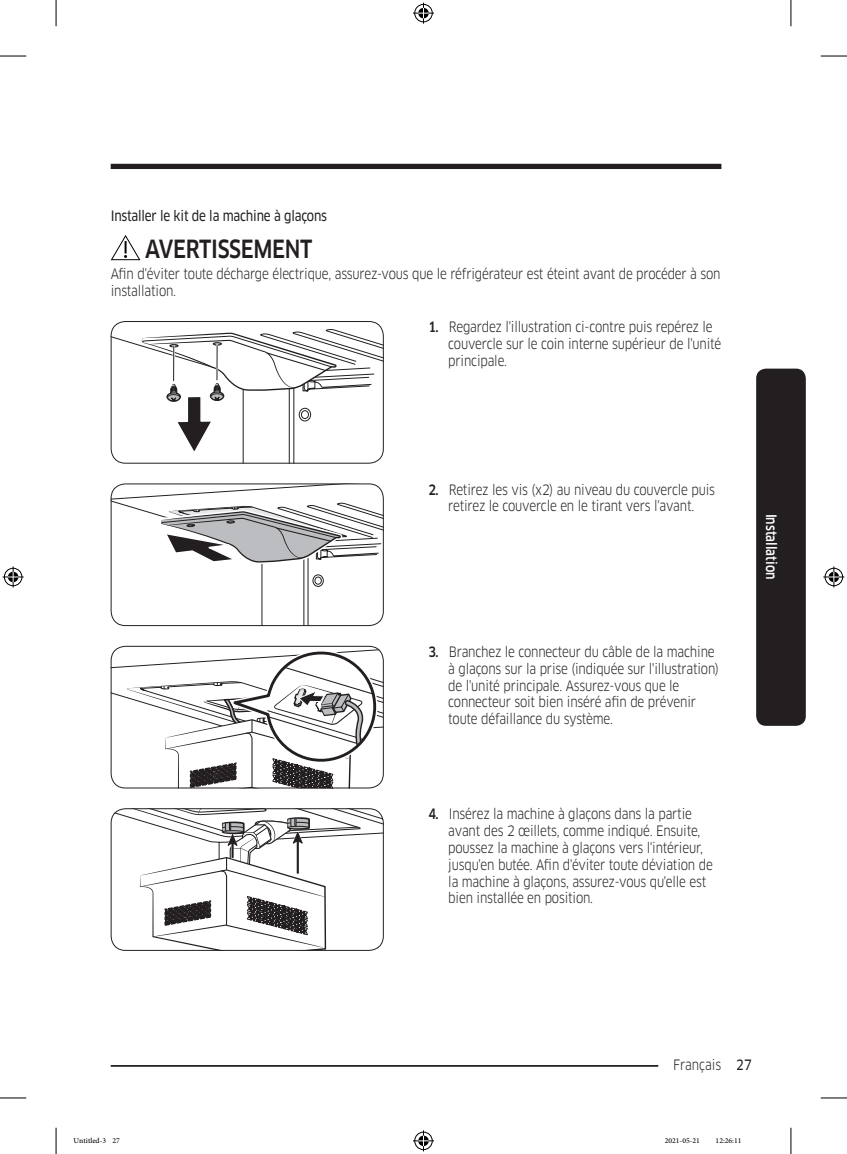
<style>
.page{position:relative;width:847px;height:1154px;background:#fff}
.page>*{position:absolute;margin:0;border:0;box-sizing:border-box;transform-origin:0 0}
.DL_DT_Icon__USPL{font:500 24.5px "Samsung Clan Pro";letter-spacing:-.015em;color:#231f20;scale:.85 1}
.t1{font:14px/16.8px "Samsung Clan Pro";letter-spacing:-.015em;color:#231f20;scale:.85 1}
.t2{font:14px "Samsung Clan Pro News";letter-spacing:-.015em;color:#231f20;scale:.85 1}
.Sidebar{font:500 14px "Samsung Clan Pro";color:#fff;scale:.85 1}
.t3{font:10.5px "Adobe Arabic";color:#000}
.s1{font-weight:500}
.s2{font-family:"Samsung Clan Pro News"}
</style>
<div class="page">
<div style="left:111px;top:164px;width:610px;height:5px;background:#231f20"></div>
<hr style="left:111px;top:1065px;width:610px;height:2px;background:#231f20">
<div style="left:658px;top:1055px;width:78px;height:17px;background:#fff"></div>
<div style="left:755px;top:369px;width:50px;height:357px;background:#231f20;border-radius:10px"></div>
<svg style="left:111px;top:235px;width:29px;height:25px"></svg>
<svg style="left:111px;top:321px;width:272px;height:143px"></svg>
<hr style="left:216px;top:345px;width:2px;height:35px;background:#fff">
<hr style="left:216px;top:345px;width:1px;height:35px;background:#231f20">
<div style="left:111px;top:321px;width:272px;height:143px;border:1px solid #231f20;border-radius:14px"></div>
<svg style="left:111px;top:483px;width:272px;height:143px"></svg>
<div style="left:111px;top:483px;width:272px;height:143px;border:1px solid #231f20;border-radius:14px"></div>
<svg style="left:111px;top:646px;width:272px;height:142px"></svg>
<div style="left:111px;top:646px;width:272px;height:142px;border:1px solid #231f20;border-radius:14px"></div>
<svg style="left:111px;top:808px;width:272px;height:143px"></svg>
<div style="left:111px;top:808px;width:272px;height:143px;border:1px solid #231f20;border-radius:14px"></div>
<svg style="left:0;top:56px;width:26px;height:1px"></svg>
<svg style="left:820px;top:56px;width:26px;height:1px"></svg>
<svg style="left:0;top:1097px;width:26px;height:1px"></svg>
<svg style="left:820px;top:1097px;width:26px;height:1px"></svg>
<svg style="left:56px;top:0;width:1px;height:26px"></svg>
<svg style="left:56px;top:1128px;width:1px;height:26px"></svg>
<svg style="left:790px;top:0;width:1px;height:26px"></svg>
<svg style="left:790px;top:1128px;width:1px;height:26px"></svg>
<svg style="left:413px;top:3px;width:21px;height:21px"></svg>
<svg style="left:413px;top:1130px;width:21px;height:21px"></svg>
<svg style="left:3px;top:566px;width:21px;height:21px"></svg>
<svg style="left:823px;top:566px;width:21px;height:21px"></svg>
<h4 class="t2" style="left:111px;top:207px;width:256px">Installer le kit de la machine à glaçons</h4>
<p class="DL_DT_Icon__USPL" style="left:145px;top:234px;width:198px">AVERTISSEMENT</p>
<p class="t1" style="left:111px;top:266px;width:718px">Afin d'éviter toute décharge électrique, assurez-vous que le réfrigérateur est éteint avant de procéder à son installation.</p>
<p class="t1" style="left:448px;top:318px;width:322px;text-indent:-20px"><span class="s1">1.</span> Regardez l'illustration ci-contre puis repérez le couvercle sur le coin interne supérieur de l'unité principale.</p>
<p class="t1" style="left:428px;top:481px;width:338px;text-align:center"><span class="s1">2.</span> Retirez les vis (x2) au niveau du couvercle puis retirez le couvercle en le tirant vers l'avant.</p>
<p class="t1" style="left:448px;top:643px;width:320px;text-indent:-20px"><span class="s1">3.</span> Branchez le connecteur du câble de la machine à glaçons sur la prise (indiquée sur l'illustration) de l'unité principale. Assurez-vous que le connecteur soit bien inséré afin de prévenir toute défaillance du système.</p>
<p class="t1" style="left:448px;top:806px;width:312px;text-indent:-20px"><span class="s1">4.</span> Insérez la machine à glaçons dans la partie avant des 2 œillets, comme indiqué. Ensuite, poussez la machine à glaçons vers l'intérieur, jusqu'en butée. Afin d'éviter toute déviation de la machine à glaçons, assurez-vous qu'elle est bien installée en position.</p>
<p class="Sidebar" style="left:779px;top:513px;width:79px;rotate:90deg">Installation</p>
<p class="t1" style="left:673px;top:1056px;width:94px">Français <span class="s2">27</span></p>
<p class="t3" style="left:74px;top:1133px;width:48px">Untitled-3 27</p>
<p class="t3" style="left:664px;top:1133px;width:37px">2021-05-21</p>
<p class="t3" style="left:715px;top:1133px;width:27px">12:26:11</p>
</div>
